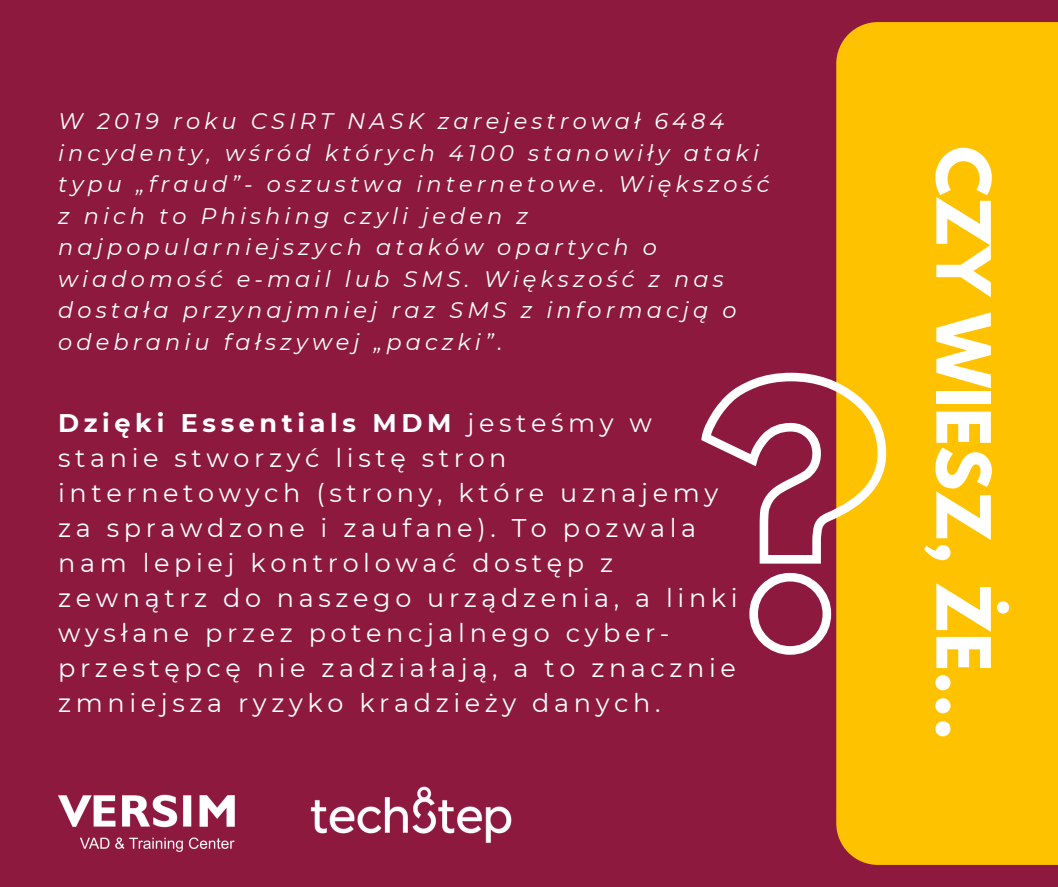
<style>
.page{position:relative;width:1058px;height:887px;background:#fff}
.page>*{position:absolute;margin:0;border:0;box-sizing:border-box;transform-origin:0 0}
.t1{font:700 66px "League Spartan";color:#fff}
.t2{font:25.5px/34.8px "Montserrat";letter-spacing:.18em;color:#fff}
.t3{font:italic 22.5px/31.5px "Montserrat";letter-spacing:.18em;color:#fff}
.s1{font-weight:700}
</style>
<div class="page">
<div style="left:0;top:0;width:1058px;height:886px;background:#8d193e"></div>
<img style="left:58px;top:794px;width:177px;height:57px">
<div style="left:836px;top:22px;width:222px;height:842px;background:#ffc200"></div>
<img style="left:310px;top:786px;width:202px;height:57px">
<svg style="left:701px;top:368px;width:189px;height:291px"></svg>
<p class="t3" style="left:58px;top:105px;width:712px">W 2019 roku CSIRT NASK zarejestrował 6484 incydenty, wśród których 4100 stanowiły ataki typu „fraud”- oszustwa internetowe. Większość z nich to Phishing czyli jeden z najpopularniejszych ataków opartych o wiadomość e-mail lub SMS. Większość z nas dostała przynajmniej raz SMS z informacją o odebraniu fałszywej „paczki”.</p>
<p class="t2" style="left:58px;top:406px;width:681px"><span class="s1">Dzięki Essentials MDM</span> jesteśmy w stanie stworzyć listę stron internetowych (strony, które uznajemy za sprawdzone i zaufane). To pozwala nam lepiej kontrolować dostęp z zewnątrz do naszego urządzenia, a linki wysłane przez potencjalnego cyber&shy;przestępcę nie zadziałają, a to znacznie zmniejsza ryzyko kradzieży danych.</p>
<p class="t1" style="left:995px;top:146px;width:595px;rotate:90deg">CZY WIESZ, ŻE...</p>
</div>
